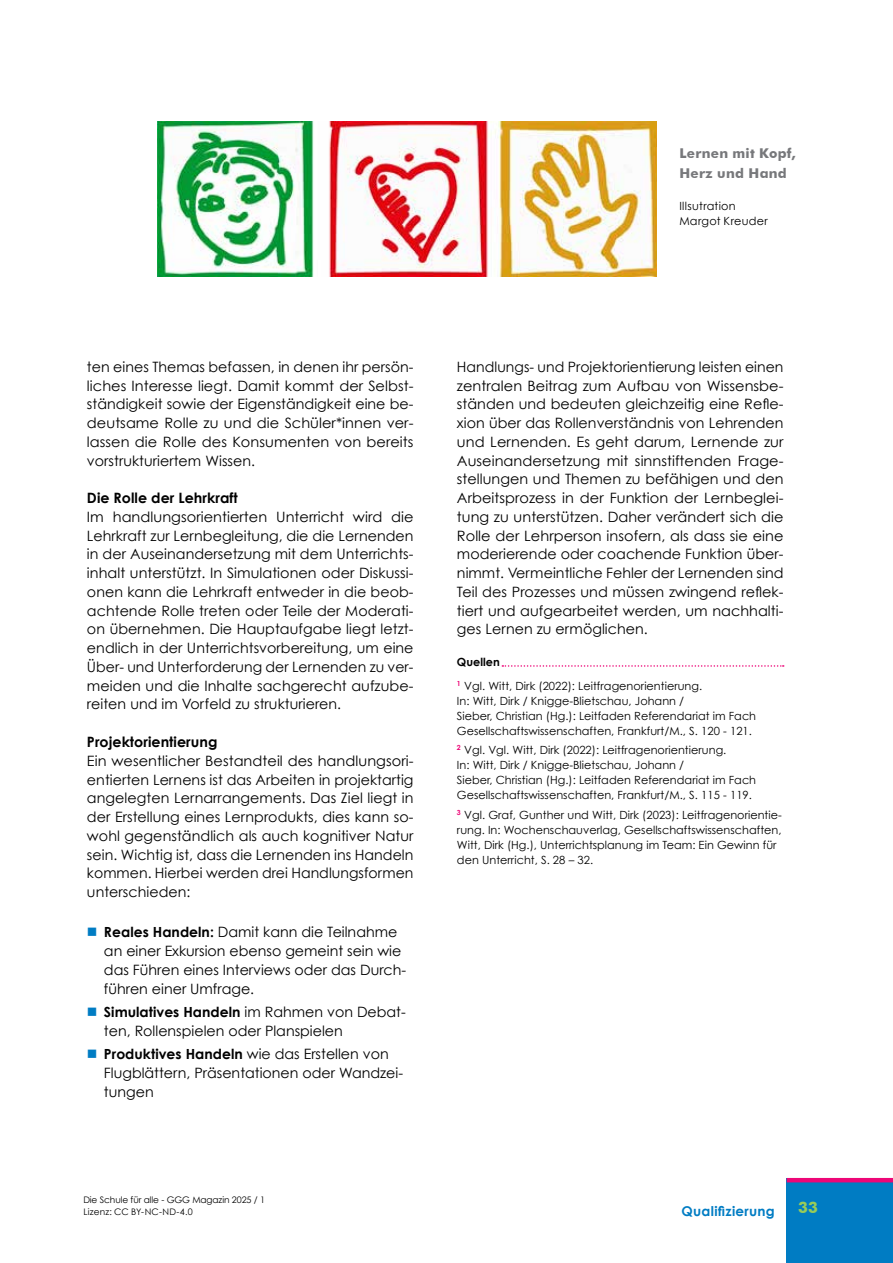
<style>
.page{position:relative;width:893px;height:1263px;background:#fff}
.page>*{position:absolute;margin:0;border:0;box-sizing:border-box;transform-origin:0 0}
.t1{font:700 15.75px "Futura BT";color:#97cb59}
.t2{font:14.25px/18.8px "Century Gothic";color:#000;text-align:justify}
.t3{font:700 14.25px "Century Gothic";letter-spacing:.005em;color:#000}
.t4{font:700 13.95px "Century Gothic";letter-spacing:.005em;color:#000}
.t5{font:700 13.5px/19.5px "Futura BT";letter-spacing:.02em;color:#77787b}
.t6{font:700 13.5px "Century Gothic";letter-spacing:.02em;color:#007cc3}
.t7{font:11.25px/15px "Century Gothic";letter-spacing:.005em;color:#000}
.t8{font:11.25px/15px "Century Gothic";letter-spacing:.025em;color:#000}
.t9{font:9px/12px "Century Gothic";letter-spacing:-.01em;color:#000}
.s1{font-weight:700;font-size:13.95px}
.s2{font-weight:400;font-size:14.25px}
.s3{font-weight:700}
</style>
<div class="page">
<div style="left:787px;top:1178px;width:106px;height:85px;background:#007cc3"></div>
<hr style="left:787px;top:1178px;width:106px;height:4px;background:#ed0677">
<svg style="left:502px;top:665px;width:282px;height:2px"></svg>
<img style="left:157px;top:121px;width:500px;height:156px">
<p class="t5" style="left:679px;top:144px;width:118px">Lernen mit Kopf,<br>Herz und Hand</p>
<p class="t8" style="left:679px;top:198px;width:90px">Illsutration<br>Margot Kreuder</p>
<p class="t2" style="left:87px;top:357px;width:328px">ten eines Themas befassen, in denen ihr persön&shy;liches Interesse liegt. Damit kommt der Selbst&shy;ständigkeit sowie der Eigenständigkeit eine be&shy;deutsame Rolle zu und die Schüler*innen ver&shy;lassen die Rolle des Konsumenten von bereits vorstrukturiertem Wissen.</p>
<p class="t3" style="left:87px;top:489px;width:152px">Die Rolle der Lehrkraft</p>
<p class="t2" style="left:87px;top:507px;width:328px">Im handlungsorientierten Unterricht wird die Lehrkraft zur Lernbegleitung, die die Lernenden in der Auseinandersetzung mit dem Unterrichts&shy;inhalt unterstützt. In Simulationen oder Diskussi&shy;onen kann die Lehrkraft entweder in die beob&shy;achtende Rolle treten oder Teile der Moderati&shy;on übernehmen. Die Hauptaufgabe liegt letzt&shy;endlich in der Unterrichtsvorbereitung, um eine Über- und Unterforderung der Lernenden zu ver&shy;meiden und die Inhalte sachgerecht aufzube&shy;reiten und im Vorfeld zu strukturieren.</p>
<p class="t3" style="left:87px;top:733px;width:132px">Projektorientierung</p>
<p class="t2" style="left:87px;top:751px;width:328px">Ein wesentlicher Bestandteil des handlungsori&shy;entierten Lernens ist das Arbeiten in projektartig angelegten Lernarrangements. Das Ziel liegt in der Erstellung eines Lernprodukts, dies kann so&shy;wohl gegenständlich als auch kognitiver Natur sein. Wichtig ist, dass die Lernenden ins Handeln kommen. Hierbei werden drei Handlungsformen unterschieden:</p>
<p class="t2" style="left:104px;top:923px;width:304px;text-align:left"><span class="s1">Reales Handeln:</span> Damit kann die Teilnahme an einer Exkursion ebenso gemeint sein wie das Führen eines Interviews oder das Durch&shy;führen einer Umfrage.</p>
<p class="t4" style="left:104px;top:1003px;width:303px">Simulatives Handeln <span class="s2">im Rahmen von Debat-</span></p>
<p class="t2" style="left:104px;top:1021px;width:240px">ten, Rollenspielen oder Planspielen</p>
<p class="t4" style="left:104px;top:1045px;width:286px">Produktives Handeln <span class="s2">wie das Erstellen von</span></p>
<p class="t2" style="left:104px;top:1063px;width:301px">Flugblättern, Präsentationen oder Wandzei&shy;tungen</p>
<p class="t2" style="left:457px;top:357px;width:328px">Handlungs- und Projektorientierung leisten einen zentralen Beitrag zum Aufbau von Wissensbe&shy;ständen und bedeuten gleichzeitig eine Refle&shy;xion über das Rollenverständnis von Lehrenden und Lernenden. Es geht darum, Lernende zur Auseinandersetzung mit sinnstiftenden Frage&shy;stellungen und Themen zu befähigen und den Arbeitsprozess in der Funktion der Lernbeglei&shy;tung zu unterstützen. Daher verändert sich die Rolle der Lehrperson insofern, als dass sie eine moderierende oder coachende Funktion über&shy;nimmt. Vermeintliche Fehler der Lernenden sind Teil des Prozesses und müssen zwingend reflek&shy;tiert und aufgearbeitet werden, um nachhalti&shy;ges Lernen zu ermöglichen.</p>
<p class="t7" style="left:457px;top:650px;width:247px;line-height:23.5px"><span class="s3">Quellen<br></span><sup>1</sup> Vgl. Witt, Dirk (2022): Leitfragenorientierung.</p>
<p class="t7" style="left:457px;top:693px;width:301px">In: Witt, Dirk / Knigge-Blietschau, Johann /<br>Sieber, Christian (Hg.): Leitfaden Referendariat im Fach<br>Gesellschaftswissenschaften, Frankfurt/M., S. 120 - 121.</p>
<p class="t7" style="left:457px;top:742px;width:301px"><sup>2</sup> Vgl. Vgl. Witt, Dirk (2022): Leitfragenorientierung.<br>In: Witt, Dirk / Knigge-Blietschau, Johann /<br>Sieber, Christian (Hg.): Leitfaden Referendariat im Fach Gesellschaftswissenschaften, Frankfurt/M., S. 115 - 119.</p>
<p class="t7" style="left:457px;top:807px;width:326px"><sup>3</sup> Vgl. Graf, Gunther und Witt, Dirk (2023): Leitfragenorientie&shy;rung. In: Wochenschauverlag, Gesellschaftswissenschaften, Witt, Dirk (Hg.), Unterrichtsplanung im Team: Ein Gewinn für den Unterricht, S. 28 – 32.</p>
<p class="t9" style="left:83px;top:1194px;width:183px">Die Schule für alle - GGG Magazin 2025 / 1<br>Lizenz: CC BY-NC-ND-4.0</p>
<p class="t6" style="left:682px;top:1202px;width:95px">Qualifizierung</p>
<p class="t1" style="left:798px;top:1197px;width:21px">33</p>
</div>
